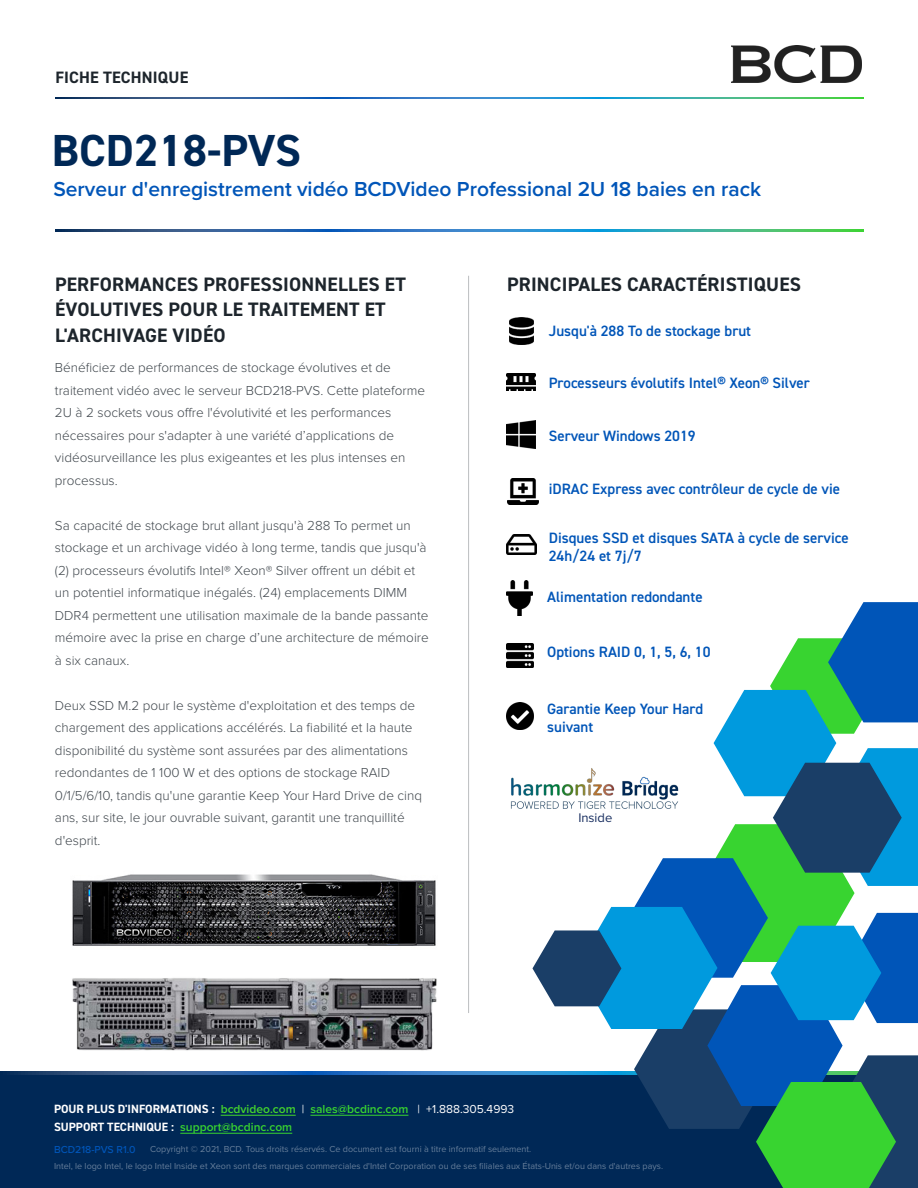
<style>
.page{position:relative;width:918px;height:1188px;background:#fff}
.page>*{position:absolute;margin:0;border:0;box-sizing:border-box;transform-origin:0 0}
.t1{font:700 45px "DIN2014";color:#002856}
.t2{font:600 21px "Proxima Nova";color:#0055b8}
.Paragraph_Text{font:700 19.5px/25.5px "DIN2014";letter-spacing:.01em;color:#1d252c}
.Paragraph_Text-2{font:700 16.5px "DIN2014";letter-spacing:.01em;color:#1d252c}
.Model_Numbers{font:600 15px/18px "DIN2014";color:#0055b8}
.Paragraph_Text-3{font:300 13.5px/22.5px "Proxima Nova";color:#3f464c}
.t3{font:13.05px "Proxima Nova";color:#172d5f}
.t4{font:700 12px "DIN2014";color:#fff}
.t5{font:600 12px "Proxima Nova";color:#38d430}
.Footnotes{font:500 10.5px "Proxima Nova";color:#0055b8}
.t6{font:9px "Proxima Nova";color:#667e9a}
.s1{font-family:"Proxima Nova";font-weight:600;color:#44d62c}
.s2{font-family:"Proxima Nova";font-weight:400}
.s3{font-family:"Proxima Nova";font-weight:600;color:#38d430}
.s4{font-family:"DIN2014";font-weight:700;color:#fff}
</style>
<div class="page">
<svg style="left:55px;top:97px;width:809px;height:2px;background:#3085a2"></svg>
<svg style="left:55px;top:229px;width:809px;height:2px;background:#3085a2"></svg>
<hr style="left:468px;top:276px;width:1px;height:737px;background:#bbbec0">
<img style="left:731px;top:45px;width:131px;height:38px">
<img style="left:506px;top:535px;width:30px;height:20px">
<img style="left:509px;top:318px;width:24px;height:27px">
<img style="left:507px;top:373px;width:29px;height:17px">
<img style="left:506px;top:643px;width:26px;height:24px">
<img style="left:507px;top:581px;width:26px;height:35px">
<img style="left:506px;top:703px;width:26px;height:27px">
<img style="left:507px;top:479px;width:31px;height:25px">
<img style="left:507px;top:420px;width:28px;height:29px">
<img style="left:72px;top:874px;width:364px;height:72px">
<img style="left:72px;top:978px;width:365px;height:73px">
<svg style="left:0;top:1072px;width:532px;height:3px;background:#2c65a6"></svg>
<div style="left:0;top:1075px;width:918px;height:113px;background:#002856"></div>
<hr style="left:221px;top:1115px;width:75px;height:1px;background:#44d62c">
<hr style="left:310px;top:1115px;width:98px;height:1px;background:#38d430">
<hr style="left:180px;top:1133px;width:112px;height:1px;background:#38d430">
<svg style="left:532px;top:602px;width:386px;height:586px"></svg>
<img style="left:510px;top:760px;width:175px;height:62px">
<p class="Paragraph_Text-2" style="left:55px;top:66px;width:135px">FICHE TECHNIQUE</p>
<p class="t1" style="left:52px;top:120px;width:250px">BCD218-PVS</p>
<p class="t2" style="left:53px;top:174px;width:709px">Serveur d'enregistrement vidéo BCDVideo Professional 2U 18 baies en rack</p>
<p class="Paragraph_Text" style="left:55px;top:271px;width:352px">PERFORMANCES PROFESSIONNELLES ET<br>ÉVOLUTIVES POUR LE TRAITEMENT ET<br>L'ARCHIVAGE VIDÉO</p>
<p class="Paragraph_Text-3" style="left:55px;top:357px;width:372px">Bénéficiez de performances de stockage évolutives et de traitement vidéo avec le serveur BCD218-PVS. Cette plateforme 2U à 2 sockets vous offre l'évolutivité et les performances nécessaires pour s'adapter à une variété d’applications de vidéosurveillance les plus exigeantes et les plus intenses en processus.</p>
<p class="Paragraph_Text-3" style="left:55px;top:515px;width:375px">Sa capacité de stockage brut allant jusqu'à 288 To permet un stockage et un archivage vidéo à long terme, tandis que jusqu'à (2) processeurs évolutifs Intel® Xeon® Silver offrent un débit et un potentiel informatique inégalés. (24) emplacements DIMM DDR4 permettent une utilisation maximale de la bande passante mémoire avec la prise en charge d’une architecture de mémoire à six canaux.</p>
<p class="Paragraph_Text-3" style="left:55px;top:695px;width:369px">Deux SSD M.2 pour le système d'exploitation et des temps de chargement des applications accélérés. La fiabilité et la haute disponibilité du système sont assurées par des alimentations redondantes de 1 100 W et des options de stockage RAID 0/1/5/6/10, tandis qu'une garantie Keep Your Hard Drive de cinq ans, sur site, le jour ouvrable suivant, garantit une tranquillité d'esprit.</p>
<p class="Paragraph_Text" style="left:507px;top:271px;width:295px">PRINCIPALES CARACTÉRISTIQUES</p>
<p class="Model_Numbers" style="left:549px;top:322px;width:204px">Jusqu'à 288 To de stockage brut</p>
<p class="Model_Numbers" style="left:549px;top:374px;width:263px">Processeurs évolutifs Intel® Xeon® Silver</p>
<p class="Model_Numbers" style="left:549px;top:426px;width:149px">Serveur Windows 2019</p>
<p class="Model_Numbers" style="left:549px;top:480px;width:293px">iDRAC Express avec contrôleur de cycle de vie</p>
<p class="Model_Numbers" style="left:549px;top:529px;width:302px">Disques SSD et disques SATA à cycle de service<br>24h/24 et 7j/7</p>
<p class="Model_Numbers" style="left:547px;top:588px;width:157px">Alimentation redondante</p>
<p class="Model_Numbers" style="left:547px;top:643px;width:165px">Options RAID 0, 1, 5, 6, 10</p>
<p class="Model_Numbers" style="left:547px;top:699px;width:158px">Garantie Keep Your Hard</p>
<p class="Model_Numbers" style="left:547px;top:717px;width:48px">suivant</p>
<p class="t3" style="left:578px;top:808px;width:36px">Inside</p>
<p class="t4" style="left:54px;top:1101px;width:462px">POUR PLUS D'INFORMATIONS : <span class="s1">bcdvideo.com</span> <span class="s2">|</span> <span class="s3">sales@bcdinc.com</span> <span class="s2">| +1.888.305.4993</span></p>
<p class="t5" style="left:54px;top:1119px;width:240px"><span class="s4">SUPPORT TECHNIQUE :</span> support@bcdinc.com</p>
<p class="Footnotes" style="left:54px;top:1142px;width:83px">BCD218-PVS R1.0</p>
<p class="t6" style="left:150px;top:1142px;width:383px">Copyright © 2021, BCD. Tous droits réservés. Ce document est fourni à titre informatif seulement.</p>
<p class="t6" style="left:54px;top:1160px;width:611px">Intel, le logo Intel, le logo Intel Inside et Xeon sont des marques commerciales d'Intel Corporation ou de ses filiales aux États-Unis et/ou dans d'autres pays.</p>
</div>
